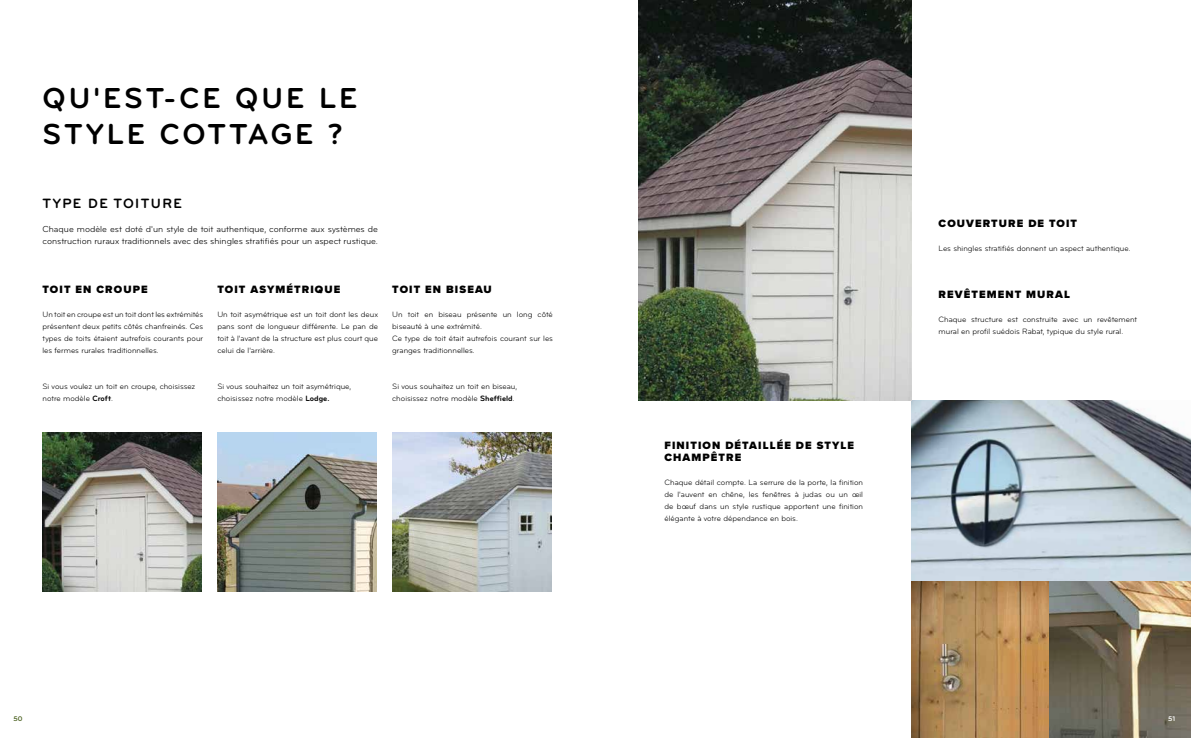
<style>
.page{position:relative;width:1191px;height:738px;background:#fff}
.page>*{position:absolute;margin:0;border:0;box-sizing:border-box;transform-origin:0 0}
.t1{font:700 30px/36px "Bryant Pro";letter-spacing:.1em;color:#000}
.t2{font:700 14px "Bryant Pro";letter-spacing:.1em;color:#000}
.t3{font:900 11px/12px "Proxima Nova";letter-spacing:.1em;color:#000}
.t4{font:9px/12px "Bryant Pro";color:#000}
.t5{font:8px/12px "Bryant Pro";color:#000}
.t6{font:700 7px "Bryant Pro";color:#4f6526}
.t7{font:700 7px "Bryant Pro";color:#fff}
.s1{font-weight:700}
</style>
<div class="page">
<img style="left:911px;top:400px;width:280px;height:181px">
<svg style="left:911px;top:581px;width:138px;height:156px"></svg>
<svg style="left:1049px;top:581px;width:142px;height:156px"></svg>
<img style="left:43px;top:432px;width:158px;height:159px">
<img style="left:217px;top:432px;width:159px;height:159px">
<img style="left:392px;top:432px;width:159px;height:159px">
<img style="left:638px;top:0;width:273px;height:400px">
<h1 class="t1" style="left:43px;top:80px;width:316px">QU'EST-CE QUE LE<br>STYLE COTTAGE ?</h1>
<h2 class="t2" style="left:43px;top:194px;width:141px">TYPE DE TOITURE</h2>
<p class="t4" style="left:43px;top:223px;width:337px">Chaque modèle est doté d'un style de toit authentique, conforme aux systèmes de construction ruraux traditionnels avec des shingles stratifiés pour un aspect rustique.</p>
<h3 class="t3" style="left:43px;top:282px;width:107px">TOIT EN CROUPE</h3>
<p class="t5" style="left:43px;top:308px;width:162px;text-align:justify">Un toit en croupe est un toit dont les extrémités présentent deux petits côtés chanfreinés. Ces types de toits étaient autrefois courants pour les fermes rurales traditionnelles.</p>
<p class="t5" style="left:43px;top:380px;width:154px">Si vous voulez un toit en croupe, choisissez notre modèle <span class="s1">Croft</span>.</p>
<h3 class="t3" style="left:217px;top:282px;width:124px">TOIT ASYMÉTRIQUE</h3>
<p class="t5" style="left:217px;top:308px;width:162px;text-align:justify">Un toit asymétrique est un toit dont les deux pans sont de longueur différente. Le pan de toit à l'avant de la structure est plus court que celui de l'arrière.</p>
<p class="t5" style="left:217px;top:380px;width:135px">Si vous souhaitez un toit asymétrique, choisissez notre modèle <span class="s1">Lodge.</span></p>
<h3 class="t3" style="left:392px;top:282px;width:101px">TOIT EN BISEAU</h3>
<p class="t5" style="left:392px;top:308px;width:162px">Un toit en biseau présente un long côté biseauté à une extrémité.<br>Ce type de toit était autrefois courant sur les granges traditionnelles.</p>
<p class="t5" style="left:392px;top:380px;width:126px">Si vous souhaitez un toit en biseau, choisissez notre modèle <span class="s1">Sheffield</span>.</p>
<h3 class="t3" style="left:664px;top:438px;width:191px">FINITION DÉTAILLÉE DE STYLE<br>CHAMPÊTRE</h3>
<p class="t5" style="left:664px;top:475px;width:200px;text-align:justify">Chaque détail compte. La serrure de la porte, la finition de l'auvent en chêne, les fenêtres à judas ou un œil de bœuf dans un style rustique apportent une finition élégante à votre dépendance en bois.</p>
<h3 class="t3" style="left:938px;top:217px;width:140px">COUVERTURE DE TOIT</h3>
<p class="t5" style="left:938px;top:242px;width:193px">Les shingles stratifiés donnent un aspect authentique.</p>
<h3 class="t3" style="left:938px;top:288px;width:133px">REVÊTEMENT MURAL</h3>
<p class="t5" style="left:938px;top:313px;width:200px">Chaque structure est construite avec un revêtement mural en profil suédois Rabat, typique du style rural.</p>
<p class="t6" style="left:14px;top:713px;width:11px">50</p>
<p class="t7" style="left:1168px;top:713px;width:9px">51</p>
</div>
